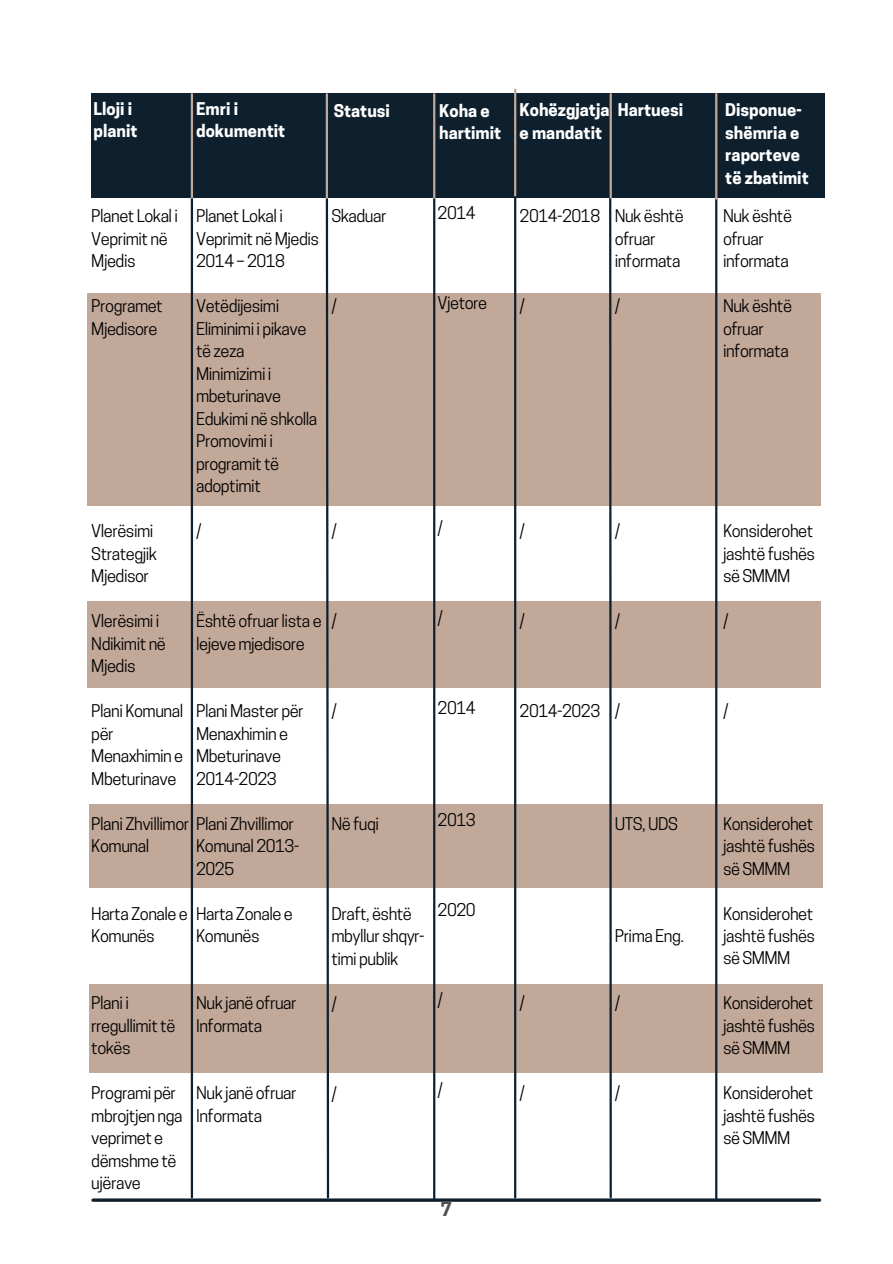
<style>
.page{position:relative;width:893px;height:1264px;background:#fff}
.page>*{position:absolute;margin:0;border:0;box-sizing:border-box;transform-origin:0 0}
.t1{font:700 18.75px "Cooper Hewitt";color:#4d5359}
.t2{font:16.5px/22.5px "Cooper Hewitt";letter-spacing:-.03em;color:#000}
.t3{font:700 16.5px/22.5px "Cooper Hewitt";color:#fff}
</style>
<div class="page">
<hr style="left:93px;top:1198px;width:726px;height:3px;background:#0e202e">
<div style="left:91px;top:93px;width:733px;height:105px;background:#0e202e"></div>
<div style="left:87px;top:293px;width:733px;height:212px;background:#c2a898"></div>
<div style="left:89px;top:983px;width:733px;height:89px;background:#c2a898"></div>
<div style="left:87px;top:601px;width:733px;height:87px;background:#c2a898"></div>
<div style="left:89px;top:804px;width:733px;height:83px;background:#c2a898"></div>
<hr style="left:191px;top:150px;width:2px;height:1047px;background:#0e202e">
<svg style="left:324px;top:154px;width:6px;height:1045px"></svg>
<hr style="left:433px;top:154px;width:2px;height:1044px;background:#0e202e">
<hr style="left:514px;top:153px;width:2px;height:1044px;background:#0e202e">
<svg style="left:608px;top:154px;width:5px;height:1045px"></svg>
<hr style="left:514px;top:90px;width:2px;height:105px;background:#c2a898">
<hr style="left:433px;top:94px;width:2px;height:104px;background:#c2a898">
<hr style="left:326px;top:94px;width:2px;height:104px;background:#c2a898">
<hr style="left:191px;top:94px;width:2px;height:104px;background:#c2a898">
<hr style="left:609px;top:94px;width:2px;height:104px;background:#c2a898">
<hr style="left:715px;top:161px;width:2px;height:1038px;background:#0e202e">
<hr style="left:715px;top:94px;width:2px;height:105px;background:#c2a898">
<p class="t3" style="left:93px;top:99px;width:45px">Lloji i planit</p>
<p class="t3" style="left:196px;top:99px;width:91px">Emri i dokumentit</p>
<p class="t3" style="left:334px;top:101px;width:58px">Statusi</p>
<p class="t3" style="left:439px;top:101px;width:64px">Koha e hartimit</p>
<p class="t3" style="left:519px;top:101px;width:91px">Kohëzgjatja e mandatit</p>
<p class="t3" style="left:617px;top:101px;width:67px">Hartuesi</p>
<p class="t3" style="left:725px;top:101px;width:85px">Disponue&shy;shëmria e raporteve të zbatimit</p>
<p class="t2" style="left:91px;top:207px;width:88px">Planet Lokal i<br>Veprimit në<br>Mjedis</p>
<p class="t2" style="left:91px;top:297px;width:73px">Programet<br>Mjedisore</p>
<p class="t2" style="left:196px;top:207px;width:124px">Planet Lokal i<br>Veprimit në Mjedis<br>2014 – 2018</p>
<p class="t2" style="left:196px;top:297px;width:85px">Vetëdijesimi</p>
<p class="t2" style="left:196px;top:319px;width:112px">Eliminimi i pikave</p>
<p class="t2" style="left:196px;top:342px;width:50px">të zeza</p>
<p class="t2" style="left:196px;top:364px;width:86px">Minimizimi i mbeturinave</p>
<p class="t2" style="left:196px;top:409px;width:123px">Edukimi në shkolla</p>
<p class="t2" style="left:196px;top:432px;width:84px">Promovimi i programit të adoptimit</p>
<p class="t2" style="left:196px;top:521px;width:7px">/</p>
<p class="t2" style="left:91px;top:521px;width:67px">Vlerësimi<br>Strategjik<br>Mjedisor</p>
<p class="t2" style="left:91px;top:611px;width:76px">Vlerësimi i<br>Ndikimit në<br>Mjedis</p>
<p class="t2" style="left:91px;top:701px;width:93px">Plani Komunal për<br>Menaxhimin e<br>Mbeturinave</p>
<p class="t2" style="left:91px;top:814px;width:204px">Plani Zhvillimor Plani Zhvillimor<br>Komunal</p>
<p class="t2" style="left:196px;top:611px;width:127px">Është ofruar lista e lejeve mjedisore</p>
<p class="t2" style="left:196px;top:701px;width:109px">Plani Master për<br>Menaxhimin e<br>Mbeturinave<br>2014-2023</p>
<p class="t2" style="left:196px;top:836px;width:105px">Komunal 2013-<br>2025</p>
<p class="t2" style="left:196px;top:904px;width:98px">Harta Zonale e<br>Komunës</p>
<p class="t2" style="left:91px;top:904px;width:98px">Harta Zonale e<br>Komunës</p>
<p class="t2" style="left:91px;top:994px;width:85px">Plani i rregullimit të tokës</p>
<p class="t2" style="left:91px;top:1084px;width:93px">Programi për mbrojtjen nga veprimet e dëmshme të ujërave</p>
<p class="t2" style="left:196px;top:994px;width:102px">Nuk janë ofruar</p>
<p class="t2" style="left:196px;top:1016px;width:67px">Informata</p>
<p class="t2" style="left:196px;top:1084px;width:102px">Nuk janë ofruar</p>
<p class="t2" style="left:196px;top:1106px;width:67px">Informata</p>
<p class="t2" style="left:331px;top:207px;width:57px">Skaduar</p>
<p class="t2" style="left:331px;top:297px;width:7px">/</p>
<p class="t2" style="left:331px;top:522px;width:7px">/</p>
<p class="t2" style="left:331px;top:612px;width:7px">/</p>
<p class="t2" style="left:331px;top:701px;width:7px">/</p>
<p class="t2" style="left:331px;top:814px;width:49px">Në fuqi</p>
<p class="t2" style="left:331px;top:904px;width:95px">Draft, është mbyllur shqyr&shy;timi publik</p>
<p class="t2" style="left:331px;top:994px;width:7px">/</p>
<p class="t2" style="left:331px;top:1084px;width:7px">/</p>
<p class="t2" style="left:437px;top:204px;width:40px">2014</p>
<p class="t2" style="left:437px;top:293px;width:51px">Vjetore</p>
<p class="t2" style="left:437px;top:518px;width:7px">/</p>
<p class="t2" style="left:437px;top:608px;width:7px">/</p>
<p class="t2" style="left:437px;top:698px;width:40px">2014</p>
<p class="t2" style="left:437px;top:811px;width:40px">2013</p>
<p class="t2" style="left:437px;top:900px;width:40px">2020</p>
<p class="t2" style="left:437px;top:990px;width:7px">/</p>
<p class="t2" style="left:437px;top:1080px;width:7px">/</p>
<p class="t1" style="left:440px;top:1201px;width:13px">7</p>
<p class="t2" style="left:519px;top:207px;width:82px">2014-2018</p>
<p class="t2" style="left:519px;top:297px;width:7px">/</p>
<p class="t2" style="left:614px;top:207px;width:70px">Nuk është ofruar informata</p>
<p class="t2" style="left:614px;top:297px;width:7px">/</p>
<p class="t2" style="left:519px;top:521px;width:7px">/</p>
<p class="t2" style="left:519px;top:611px;width:7px">/</p>
<p class="t2" style="left:614px;top:521px;width:7px">/</p>
<p class="t2" style="left:614px;top:611px;width:7px">/</p>
<p class="t2" style="left:519px;top:701px;width:82px">2014-2023</p>
<p class="t2" style="left:614px;top:701px;width:7px">/</p>
<p class="t2" style="left:614px;top:814px;width:65px">UTS, UDS</p>
<p class="t2" style="left:519px;top:994px;width:7px">/</p>
<p class="t2" style="left:519px;top:1084px;width:7px">/</p>
<p class="t2" style="left:614px;top:926px;width:71px">Prima Eng.</p>
<p class="t2" style="left:614px;top:994px;width:7px">/</p>
<p class="t2" style="left:614px;top:1084px;width:7px">/</p>
<p class="t2" style="left:723px;top:207px;width:70px">Nuk është ofruar informata</p>
<p class="t2" style="left:723px;top:297px;width:70px">Nuk është ofruar informata</p>
<p class="t2" style="left:723px;top:521px;width:94px;text-align:justify">Konsiderohet jashtë fushës së SMMM</p>
<p class="t2" style="left:723px;top:611px;width:7px">/</p>
<p class="t2" style="left:723px;top:701px;width:7px">/</p>
<p class="t2" style="left:723px;top:814px;width:94px;text-align:justify">Konsiderohet jashtë fushës së SMMM</p>
<p class="t2" style="left:723px;top:904px;width:94px;text-align:justify">Konsiderohet jashtë fushës së SMMM</p>
<p class="t2" style="left:723px;top:994px;width:94px;text-align:justify">Konsiderohet jashtë fushës së SMMM</p>
<p class="t2" style="left:723px;top:1084px;width:94px;text-align:justify">Konsiderohet jashtë fushës së SMMM</p>
</div>
